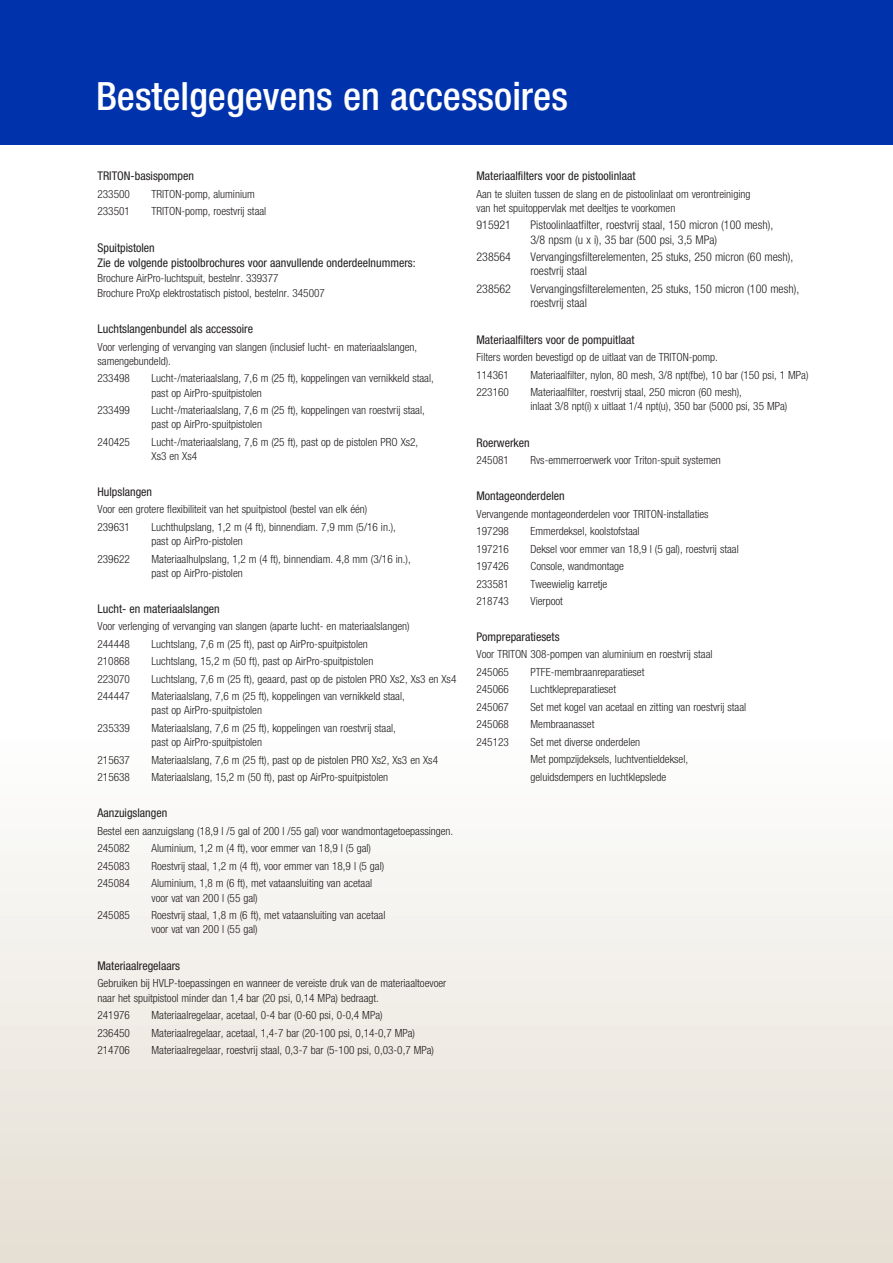
<style>
.page{position:relative;width:893px;height:1263px;background:#fff}
.page>*{position:absolute;margin:0;border:0;box-sizing:border-box;transform-origin:0 0}
.t1{font:500 condensed 39px "Helvetica Neue LT Std";color:#fff}
.t2{font:condensed 12px/15px "Helvetica Neue LT Std";color:#231f20}
.t3{font:300 condensed 12px/14.2px "Helvetica Neue LT Std";color:#231f20}
.t4{font:300 condensed 11.25px/14.2px "Helvetica Neue LT Std";color:#231f20}
</style>
<div class="page">
<div style="left:0;top:727px;width:893px;height:536px;background:linear-gradient(to bottom,#fefffe,#e5ded3)"></div>
<div style="left:0;top:0;width:893px;height:145px;background:#0033ab"></div>
<h1 class="t1" style="left:96px;top:73px;width:473px">Bestelgegevens en accessoires</h1>
<p class="t2" style="left:98px;top:168px;width:98px">TRITON -basispompen</p>
<p class="t4" style="left:98px;top:186px;width:34px">233500</p>
<p class="t4" style="left:152px;top:186px;width:105px">TRITON-pomp, aluminium</p>
<p class="t4" style="left:98px;top:204px;width:34px">233501</p>
<p class="t4" style="left:152px;top:204px;width:116px">TRITON-pomp, roestvrij staal</p>
<p class="t2" style="left:98px;top:240px;width:320px">Spuitpistolen<br>Zie de volgende pistoolbrochures voor aanvullende onderdeelnummers:</p>
<p class="t4" style="left:97px;top:270px;width:229px;line-height:15px">Brochure AirPro-luchtspuit, bestelnr. 339377<br>Brochure ProXp elektrostatisch pistool, bestelnr. 345007</p>
<p class="t2" style="left:98px;top:321px;width:157px">Luchtslangenbundel als accessoire</p>
<p class="t4" style="left:98px;top:339px;width:321px">Voor verlenging of vervanging van slangen (inclusief lucht- en materiaalslangen, samengebundeld).</p>
<p class="t4" style="left:98px;top:371px;width:34px">233498</p>
<p class="t4" style="left:152px;top:371px;width:284px">Lucht-/materiaalslang, 7,6 m (25 ft), koppelingen van vernikkeld staal, past op AirPro-spuitpistolen</p>
<p class="t4" style="left:98px;top:403px;width:34px">233499</p>
<p class="t4" style="left:152px;top:403px;width:275px">Lucht-/materiaalslang, 7,6 m (25 ft), koppelingen van roestvrij staal, past op AirPro-spuitpistolen</p>
<p class="t4" style="left:98px;top:435px;width:34px">240425</p>
<p class="t4" style="left:152px;top:435px;width:268px">Lucht-/materiaalslang, 7,6 m (25 ft), past op de pistolen PRO Xs2,<br>Xs3 en Xs4</p>
<p class="t2" style="left:98px;top:484px;width:56px">Hulpslangen</p>
<p class="t4" style="left:98px;top:500px;width:271px;line-height:17.5px">Voor een grotere flexibiliteit van het spuitpistool (bestel van elk één)<br>239631</p>
<p class="t4" style="left:152px;top:520px;width:246px">Luchthulpslang, 1,2 m (4 ft), binnendiam. 7,9 mm (5/16 in.), past op AirPro-pistolen</p>
<p class="t4" style="left:98px;top:551px;width:34px">239622</p>
<p class="t4" style="left:152px;top:551px;width:261px">Materiaalhulpslang, 1,2 m (4 ft), binnendiam. 4,8 mm (3/16 in.), past op AirPro-pistolen</p>
<p class="t2" style="left:98px;top:601px;width:124px">Lucht- en materiaalslangen</p>
<p class="t4" style="left:98px;top:617px;width:314px;line-height:17.5px">Voor verlenging of vervanging van slangen (aparte lucht- en materiaalslangen)<br>244448</p>
<p class="t4" style="left:152px;top:636px;width:218px">Luchtslang, 7,6 m (25 ft), past op AirPro-spuitpistolen</p>
<p class="t4" style="left:98px;top:654px;width:34px">210868</p>
<p class="t4" style="left:152px;top:654px;width:223px">Luchtslang, 15,2 m (50 ft), past op AirPro-spuitpistolen</p>
<p class="t4" style="left:98px;top:671px;width:34px">223070</p>
<p class="t4" style="left:152px;top:671px;width:306px">Luchtslang, 7,6 m (25 ft), geaard, past op de pistolen PRO Xs2, Xs3 en Xs4</p>
<p class="t4" style="left:98px;top:689px;width:34px">244447</p>
<p class="t4" style="left:152px;top:689px;width:255px">Materiaalslang, 7,6 m (25 ft), koppelingen van vernikkeld staal, past op AirPro-spuitpistolen</p>
<p class="t4" style="left:98px;top:720px;width:34px">235339</p>
<p class="t4" style="left:152px;top:720px;width:246px">Materiaalslang, 7,6 m (25 ft), koppelingen van roestvrij staal, past op AirPro-spuitpistolen</p>
<p class="t4" style="left:98px;top:752px;width:34px">215637</p>
<p class="t4" style="left:152px;top:752px;width:288px">Materiaalslang, 7,6 m (25 ft), past op de pistolen PRO Xs2, Xs3 en Xs4</p>
<p class="t4" style="left:98px;top:770px;width:34px">215638</p>
<p class="t4" style="left:152px;top:770px;width:238px">Materiaalslang, 15,2 m (50 ft), past op AirPro-spuitpistolen</p>
<p class="t2" style="left:98px;top:806px;width:71px">Aanzuigslangen</p>
<p class="t4" style="left:98px;top:822px;width:357px;line-height:17.5px">Bestel een aanzuigslang (18,9 l /5 gal of 200 l /55 gal) voor wandmontagetoepassingen.<br>245082</p>
<p class="t4" style="left:152px;top:841px;width:221px">Aluminium, 1,2 m (4 ft), voor emmer van 18,9 l (5 gal)</p>
<p class="t4" style="left:98px;top:859px;width:34px">245083</p>
<p class="t4" style="left:152px;top:859px;width:234px">Roestvrij staal, 1,2 m (4 ft), voor emmer van 18,9 l (5 gal)</p>
<p class="t4" style="left:98px;top:876px;width:34px">245084</p>
<p class="t4" style="left:152px;top:876px;width:222px">Aluminium, 1,8 m (6 ft), met vataansluiting van acetaal voor vat van 200 l (55 gal)</p>
<p class="t4" style="left:98px;top:908px;width:34px">245085</p>
<p class="t4" style="left:152px;top:908px;width:235px">Roestvrij staal, 1,8 m (6 ft), met vataansluiting van acetaal voor vat van 200 l (55 gal)</p>
<p class="t2" style="left:98px;top:958px;width:84px">Materiaalregelaars</p>
<p class="t4" style="left:98px;top:976px;width:350px">Gebruiken bij HVLP-toepassingen en wanneer de vereiste druk van de materiaaltoevoer naar het spuitpistool minder dan 1,4 bar (20 psi, 0,14 MPa) bedraagt.</p>
<p class="t4" style="left:98px;top:1008px;width:34px">241976</p>
<p class="t4" style="left:152px;top:1008px;width:233px">Materiaalregelaar, acetaal, 0-4 bar (0-60 psi, 0-0,4 MPa)</p>
<p class="t4" style="left:98px;top:1025px;width:34px">236450</p>
<p class="t4" style="left:152px;top:1025px;width:265px">Materiaalregelaar, acetaal, 1,4-7 bar (20-100 psi, 0,14-0,7 MPa)</p>
<p class="t4" style="left:98px;top:1043px;width:34px">214706</p>
<p class="t4" style="left:152px;top:1043px;width:284px">Materiaalregelaar, roestvrij staal, 0,3-7 bar (5-100 psi, 0,03-0,7 MPa)</p>
<p class="t2" style="left:476px;top:168px;width:160px">Materiaalfilters voor de pistoolinlaat</p>
<p class="t4" style="left:476px;top:186px;width:275px">Aan te sluiten tussen de slang en de pistoolinlaat om verontreiniging van het spuitoppervlak met deeltjes te voorkomen</p>
<p class="t3" style="left:476px;top:218px;width:36px">915921</p>
<p class="t3" style="left:530px;top:218px;width:244px">Pistoolinlaatfilter, roestvrij staal, 150 micron (100 mesh),<br>3/8 npsm (u x i), 35 bar (500 psi, 3,5 MPa)</p>
<p class="t3" style="left:476px;top:250px;width:36px">238564</p>
<p class="t3" style="left:530px;top:250px;width:264px">Vervangingsfilterelementen, 25 stuks, 250 micron (60 mesh), roestvrij staal</p>
<p class="t3" style="left:476px;top:281px;width:36px">238562</p>
<p class="t3" style="left:530px;top:281px;width:270px">Vervangingsfilterelementen, 25 stuks, 150 micron (100 mesh), roestvrij staal</p>
<p class="t2" style="left:476px;top:332px;width:160px">Materiaalfilters voor de pompuitlaat</p>
<p class="t4" style="left:476px;top:348px;width:243px;line-height:17.5px">Filters worden bevestigd op de uitlaat van de TRITON-pomp.<br>114361</p>
<p class="t4" style="left:530px;top:367px;width:279px">Materiaalfilter, nylon, 80 mesh, 3/8 npt(fbe), 10 bar (150 psi, 1 MPa)</p>
<p class="t4" style="left:476px;top:385px;width:34px">223160</p>
<p class="t4" style="left:530px;top:385px;width:258px">Materiaalfilter, roestvrij staal, 250 micron (60 mesh),<br>inlaat 3/8 npt(i) x uitlaat 1/4 npt(u), 350 bar (5000 psi, 35 MPa)</p>
<p class="t2" style="left:476px;top:435px;width:55px">Roerwerken</p>
<p class="t4" style="left:476px;top:453px;width:34px">245081</p>
<p class="t4" style="left:530px;top:453px;width:192px">Rvs-emmerroerwerk voor Triton-spuit systemen</p>
<p class="t2" style="left:476px;top:488px;width:90px">Montageonderdelen</p>
<p class="t4" style="left:476px;top:505px;width:234px;line-height:17.5px">Vervangende montageonderdelen voor TRITON-installaties<br>197298</p>
<p class="t4" style="left:530px;top:524px;width:111px">Emmerdeksel, koolstofstaal</p>
<p class="t4" style="left:476px;top:541px;width:34px">197216</p>
<p class="t4" style="left:530px;top:541px;width:210px">Deksel voor emmer van 18,9 l (5 gal), roestvrij staal</p>
<p class="t4" style="left:476px;top:559px;width:34px">197426</p>
<p class="t4" style="left:530px;top:559px;width:95px">Console, wandmontage</p>
<p class="t4" style="left:476px;top:576px;width:34px">233581</p>
<p class="t4" style="left:530px;top:576px;width:78px">Tweewielig karretje</p>
<p class="t4" style="left:476px;top:594px;width:34px">218743</p>
<p class="t4" style="left:530px;top:594px;width:34px">Vierpoot</p>
<p class="t2" style="left:476px;top:629px;width:85px">Pompreparatiesets</p>
<p class="t4" style="left:476px;top:645px;width:238px;line-height:17.5px">Voor TRITON 308-pompen van aluminium en roestvrij staal<br>245065</p>
<p class="t4" style="left:530px;top:664px;width:115px">PTFE-membraanreparatieset</p>
<p class="t4" style="left:476px;top:682px;width:34px">245066</p>
<p class="t4" style="left:530px;top:682px;width:87px">Luchtklepreparatieset</p>
<p class="t4" style="left:476px;top:699px;width:34px">245067</p>
<p class="t4" style="left:530px;top:699px;width:217px">Set met kogel van acetaal en zitting van roestvrij staal</p>
<p class="t4" style="left:476px;top:717px;width:34px">245068</p>
<p class="t4" style="left:530px;top:717px;width:65px">Membraanasset</p>
<p class="t4" style="left:476px;top:734px;width:34px">245123</p>
<p class="t4" style="left:530px;top:733px;width:159px;line-height:17.5px">Set met diverse onderdelen<br>Met pompzijdeksels, luchtventieldeksel, geluidsdempers en luchtklepslede</p>
</div>
